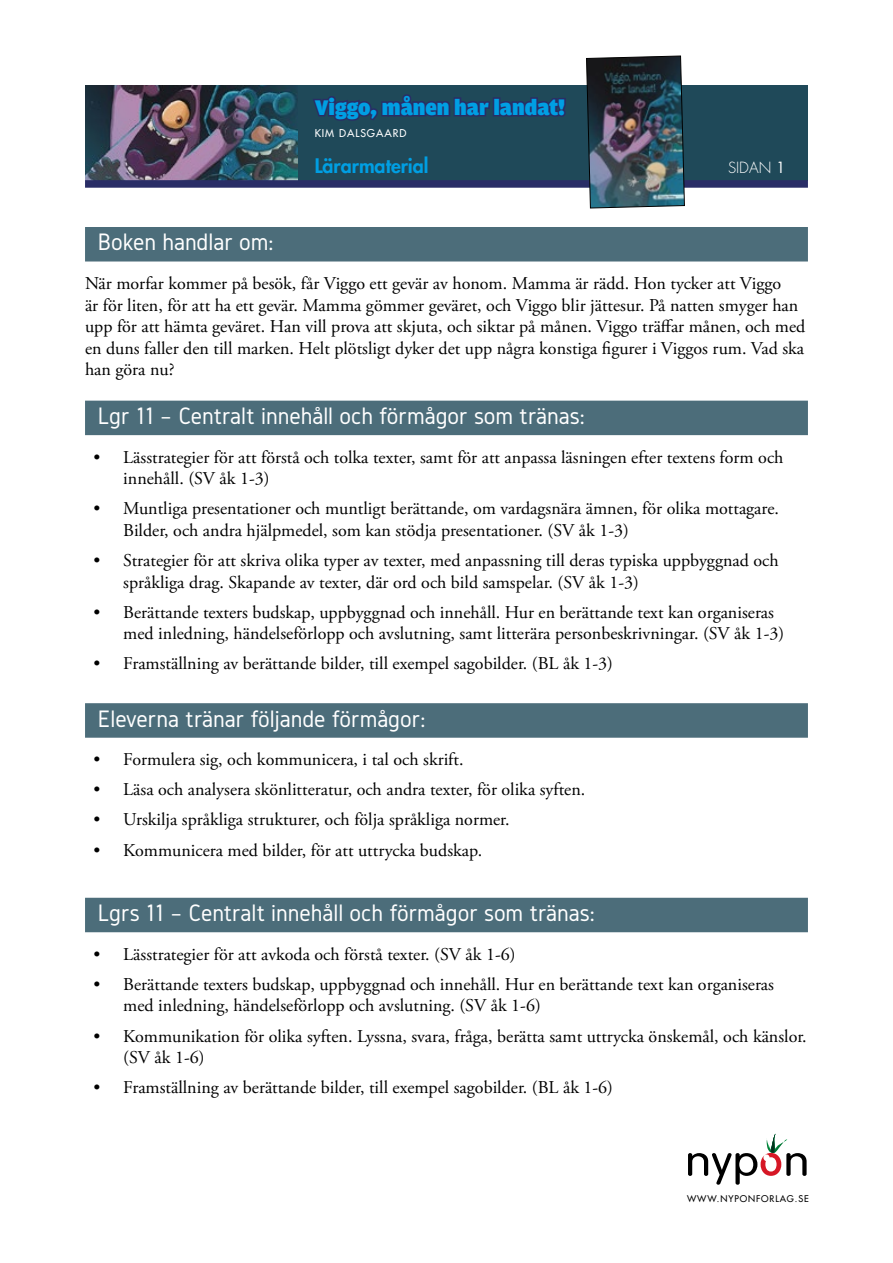
<style>
.page{position:relative;width:893px;height:1263px;background:#fff}
.page>*{position:absolute;margin:0;border:0;box-sizing:border-box;transform-origin:0 0}
.t1{font:24.75px "Gidole";color:#fff}
.t2{font:900 22.5px "Amplitude";color:#009fe3}
.t3{font:800 19.5px "Futura LT";color:#009fe3}
.t4{font:18px/21.6px "Adobe Garamond Pro";color:#000}
.t5{font:300 15px "Futura Std";color:#fff}
.t6{font:10.5px "Futura LT";letter-spacing:.09em;color:#fff}
.t7{font:9px "Futura LT";letter-spacing:.1em;color:#000}
.s1{font-weight:400}
</style>
<div class="page">
<div style="left:85px;top:85px;width:723px;height:95px;background:#1f4959"></div>
<img style="left:85px;top:85px;width:213px;height:95px">
<svg style="left:313px;top:94px;width:253px;height:27px"></svg>
<div style="left:85px;top:180px;width:723px;height:8px;background:#292d66"></div>
<img style="left:586px;top:55px;width:99px;height:154px">
<svg style="left:688px;top:1133px;width:119px;height:52px"></svg>
<div style="left:85px;top:227px;width:723px;height:34px;background:#4c6d7a"></div>
<div style="left:85px;top:401px;width:723px;height:34px;background:#4c6d7a"></div>
<div style="left:85px;top:703px;width:723px;height:35px;background:#4c6d7a"></div>
<div style="left:85px;top:898px;width:723px;height:34px;background:#4c6d7a"></div>
<p class="t2" style="left:315px;top:95px;width:252px">Viggo, månen har landat!</p>
<p class="t3" style="left:315px;top:153px;width:115px">Lärarmaterial</p>
<p class="t6" style="left:315px;top:126px;width:93px">KIM DALSGAARD</p>
<p class="t5" style="left:728px;top:158px;width:59px">SIDAN <span class="s1">1</span></p>
<h1 class="t1" style="left:98px;top:229px;width:177px">Boken handlar om:</h1>
<p class="t4" style="left:85px;top:273px;width:722px">När morfar kommer på besök, får Viggo ett gevär av honom. Mamma är rädd. Hon tycker att Viggo<br>är för liten, för att ha ett gevär. Mamma gömmer geväret, och Viggo blir jättesur. På natten smyger han upp för att hämta geväret. Han vill prova att skjuta, och siktar på månen. Viggo träffar månen, och med en duns faller den till marken. Helt plötsligt dyker det upp några konstiga figurer i Viggos rum. Vad ska han göra nu?</p>
<h1 class="t1" style="left:98px;top:402px;width:489px">Lgr 11 – Centralt innehåll och förmågor som tränas:</h1>
<p class="t4" style="left:123px;top:447px;width:662px;text-indent:-30px">• Lässtrategier för att förstå och tolka texter, samt för att anpassa läsningen efter textens form och innehåll. (SV åk 1-3)</p>
<p class="t4" style="left:123px;top:498px;width:657px;text-indent:-30px">• Muntliga presentationer och muntligt berättande, om vardagsnära ämnen, för olika mottagare.<br>Bilder, och andra hjälpmedel, som kan stödja presentationer. (SV åk 1-3)</p>
<p class="t4" style="left:123px;top:550px;width:657px;text-indent:-30px">• Strategier för att skriva olika typer av texter, med anpassning till deras typiska uppbyggnad och språkliga drag. Skapande av texter, där ord och bild samspelar. (SV åk 1-3)</p>
<p class="t4" style="left:123px;top:602px;width:662px;text-indent:-30px">• Berättande texters budskap, uppbyggnad och innehåll. Hur en berättande text kan organiseras med inledning, händelseförlopp och avslutning, samt litterära personbeskrivningar. (SV åk 1-3)</p>
<p class="t4" style="left:94px;top:653px;width:521px">• Framställning av berättande bilder, till exempel sagobilder. (BL åk 1-3)</p>
<h1 class="t1" style="left:98px;top:705px;width:329px">Eleverna tränar följande förmågor:</h1>
<p class="t4" style="left:94px;top:749px;width:371px">• Formulera sig, och kommunicera, i tal och skrift.</p>
<p class="t4" style="left:94px;top:779px;width:493px">• Läsa och analysera skönlitteratur, och andra texter, för olika syften.</p>
<p class="t4" style="left:94px;top:809px;width:418px">• Urskilja språkliga strukturer, och följa språkliga normer.</p>
<p class="t4" style="left:94px;top:840px;width:390px">• Kommunicera med bilder, för att uttrycka budskap.</p>
<h1 class="t1" style="left:98px;top:899px;width:499px">Lgrs 11 – Centralt innehåll och förmågor som tränas:</h1>
<p class="t4" style="left:94px;top:944px;width:423px">• Lässtrategier för att avkoda och förstå texter. (SV åk 1-6)</p>
<p class="t4" style="left:123px;top:974px;width:652px;text-indent:-30px">• Berättande texters budskap, uppbyggnad och innehåll. Hur en berättande text kan organiseras med inledning, händelseförlopp och avslutning. (SV åk 1-6)</p>
<p class="t4" style="left:123px;top:1026px;width:685px;text-indent:-30px">• Kommunikation för olika syften. Lyssna, svara, fråga, berätta samt uttrycka önskemål, och känslor. (SV åk 1-6)</p>
<p class="t4" style="left:94px;top:1077px;width:521px">• Framställning av berättande bilder, till exempel sagobilder. (BL åk 1-6)</p>
<p class="t7" style="left:687px;top:1193px;width:123px">WWW.NYPONFORLAG.SE</p>
</div>
